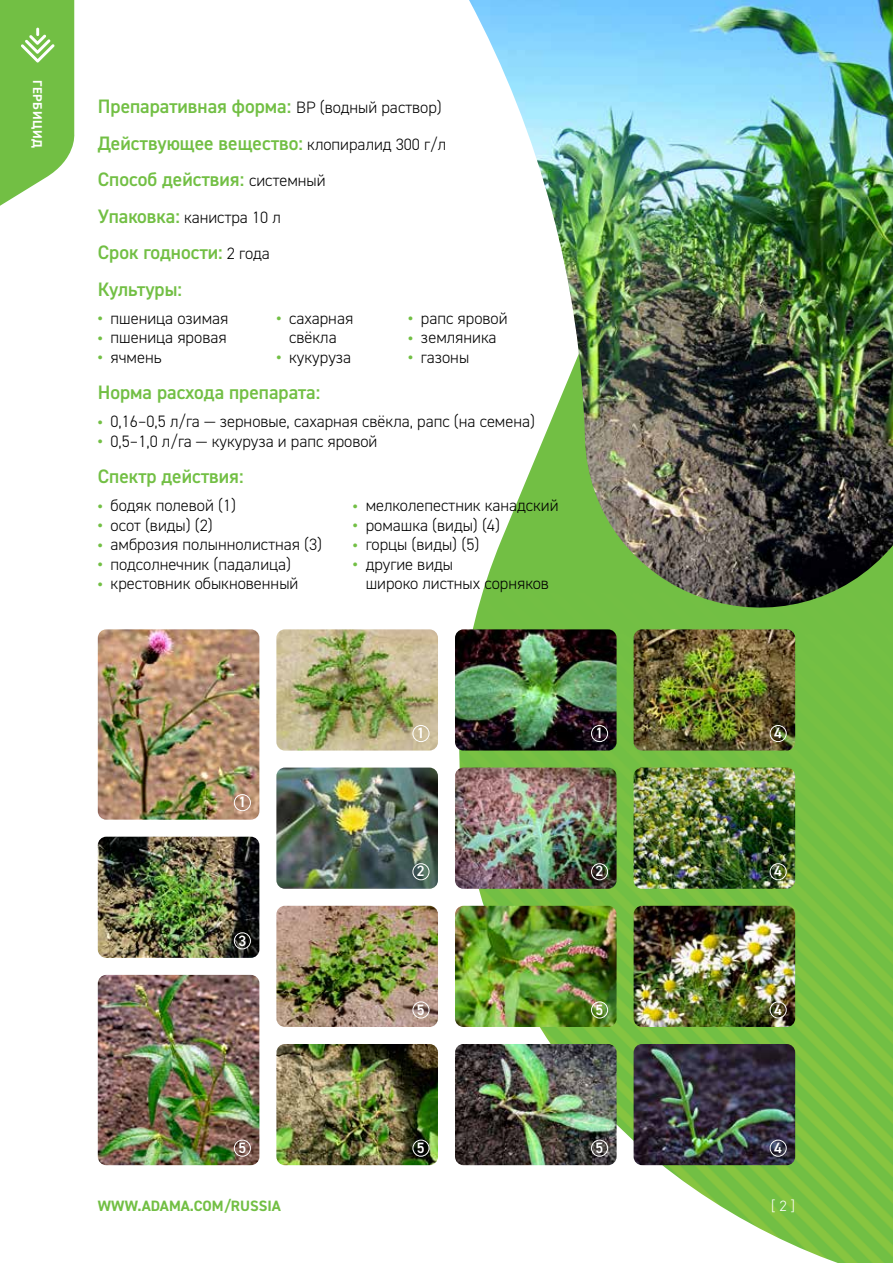
<style>
.page{position:relative;width:893px;height:1263px;background:#fff}
.page>*{position:absolute;margin:0;border:0;box-sizing:border-box;transform-origin:0 0}
.t1{font:600 19.5px/36.5px "DIN2014";color:#72bf44}
.t2{font:300 16.5px "DIN2014";color:#000}
.t3{font:700 15px "DIN2014";color:#72bf44}
.t4{font:600 15px "DIN2014";color:#fff}
.t5{font:300 15px "DIN2014";color:#fff}
.t6{font:700 12.75px "DIN2014";letter-spacing:.05em;color:#fff}
.s1{font-weight:300;font-size:16.5px;color:#000}
.s2{font-weight:600;font-size:19.5px;color:#72bf44}
.s3{font-weight:700;color:#72bf44}
</style>
<div class="page">
<img style="left:459px;top:609px;width:434px;height:654px">
<svg style="left:0;top:0;width:74px;height:206px;background:#85c75e"></svg>
<img style="left:469px;top:0;width:424px;height:609px">
<img style="left:98px;top:629px;width:161px;height:191px">
<img style="left:98px;top:975px;width:161px;height:190px">
<img style="left:455px;top:629px;width:162px;height:121px">
<img style="left:455px;top:767px;width:162px;height:122px">
<img style="left:455px;top:906px;width:162px;height:121px">
<img style="left:455px;top:1044px;width:162px;height:121px">
<img style="left:276px;top:629px;width:162px;height:121px">
<img style="left:276px;top:767px;width:162px;height:122px">
<img style="left:276px;top:906px;width:162px;height:121px">
<img style="left:276px;top:1044px;width:162px;height:121px">
<img style="left:634px;top:629px;width:161px;height:121px">
<img style="left:634px;top:767px;width:161px;height:122px">
<img style="left:634px;top:906px;width:161px;height:121px">
<img style="left:634px;top:1044px;width:161px;height:121px">
<img style="left:98px;top:837px;width:161px;height:121px">
<div style="left:591px;top:725px;width:17px;height:17px;border:1px solid #fff;border-radius:50%"></div>
<div style="left:412px;top:725px;width:17px;height:17px;border:1px solid #fff;border-radius:50%"></div>
<div style="left:412px;top:863px;width:17px;height:17px;border:1px solid #fff;border-radius:50%"></div>
<div style="left:234px;top:932px;width:17px;height:17px;border:1px solid #fff;border-radius:50%"></div>
<div style="left:591px;top:863px;width:17px;height:17px;border:1px solid #fff;border-radius:50%"></div>
<div style="left:591px;top:1140px;width:17px;height:17px;border:1px solid #fff;border-radius:50%"></div>
<div style="left:770px;top:1140px;width:17px;height:17px;border:1px solid #fff;border-radius:50%"></div>
<div style="left:770px;top:1001px;width:17px;height:17px;border:1px solid #fff;border-radius:50%"></div>
<div style="left:770px;top:863px;width:17px;height:17px;border:1px solid #fff;border-radius:50%"></div>
<div style="left:770px;top:725px;width:17px;height:17px;border:1px solid #fff;border-radius:50%"></div>
<div style="left:412px;top:1140px;width:17px;height:17px;border:1px solid #fff;border-radius:50%"></div>
<div style="left:412px;top:1001px;width:17px;height:17px;border:1px solid #fff;border-radius:50%"></div>
<div style="left:591px;top:1001px;width:17px;height:17px;border:1px solid #fff;border-radius:50%"></div>
<div style="left:234px;top:1140px;width:17px;height:17px;border:1px solid #fff;border-radius:50%"></div>
<div style="left:234px;top:794px;width:17px;height:17px;border:1px solid #fff;border-radius:50%"></div>
<p class="t6" style="left:46px;top:80px;width:69px;rotate:90deg">ГЕРБИЦИД</p>
<p class="t1" style="left:98px;top:88px;width:350px">Препаративная форма: <span class="s1">ВР (водный раствор)<br></span>Действующее вещество: <span class="s1">клопиралид 300 г/л<br></span>Способ действия: <span class="s1">системный</span></p>
<p class="t2" style="left:98px;top:207px;width:185px"><span class="s2">Упаковка:</span> канистра 10 л</p>
<p class="t1" style="left:98px;top:234px;width:174px">Срок годности: <span class="s1">2 года<br></span>Культуры:</p>
<p class="t2" style="left:98px;top:308px;width:132px"><span class="s3">•</span> пшеница озимая</p>
<p class="t2" style="left:276px;top:308px;width:78px"><span class="s3">•</span> сахарная</p>
<p class="t2" style="left:408px;top:308px;width:101px"><span class="s3">•</span> рапс яровой</p>
<p class="t2" style="left:98px;top:327px;width:130px"><span class="s3">•</span> пшеница яровая</p>
<p class="t2" style="left:289px;top:327px;width:49px">свёкла</p>
<p class="t2" style="left:408px;top:327px;width:90px"><span class="s3">•</span> земляника</p>
<p class="t2" style="left:98px;top:347px;width:65px"><span class="s3">•</span> ячмень</p>
<p class="t2" style="left:276px;top:347px;width:76px"><span class="s3">•</span> кукуруза</p>
<p class="t2" style="left:408px;top:347px;width:63px"><span class="s3">•</span> газоны</p>
<p class="t1" style="left:98px;top:374px;width:224px">Норма расхода препарата:</p>
<p class="t2" style="left:98px;top:411px;width:439px"><span class="s3">•</span> 0,16–0,5 л/га — зерновые, сахарная свёкла, рапс (на семена)</p>
<p class="t2" style="left:98px;top:431px;width:281px"><span class="s3">•</span> 0,5–1,0 л/га — кукуруза и рапс яровой</p>
<p class="t1" style="left:98px;top:458px;width:147px">Спектр действия:</p>
<p class="t2" style="left:98px;top:495px;width:140px"><span class="s3">•</span> бодяк полевой (1)</p>
<p class="t2" style="left:353px;top:495px;width:207px"><span class="s3">•</span> мелколепестник канадский</p>
<p class="t2" style="left:98px;top:515px;width:117px"><span class="s3">•</span> осот (виды) (2)</p>
<p class="t2" style="left:353px;top:515px;width:149px"><span class="s3">•</span> ромашка (виды) (4)</p>
<p class="t2" style="left:98px;top:534px;width:226px"><span class="s3">•</span> амброзия полыннолистная (3)</p>
<p class="t2" style="left:353px;top:534px;width:128px"><span class="s3">•</span> горцы (виды) (5)</p>
<p class="t2" style="left:98px;top:554px;width:195px"><span class="s3">•</span> подсолнечник (падалица)</p>
<p class="t2" style="left:353px;top:554px;width:102px"><span class="s3">•</span> другие виды</p>
<p class="t2" style="left:98px;top:573px;width:202px"><span class="s3">•</span> крестовник обыкновенный</p>
<p class="t2" style="left:366px;top:573px;width:185px">широко листных сорняков</p>
<p class="t4" style="left:238px;top:792px;width:9px">1</p>
<p class="t4" style="left:238px;top:930px;width:9px">3</p>
<p class="t4" style="left:417px;top:723px;width:9px">1</p>
<p class="t4" style="left:596px;top:723px;width:9px">1</p>
<p class="t4" style="left:417px;top:861px;width:9px">2</p>
<p class="t4" style="left:596px;top:861px;width:9px">2</p>
<p class="t4" style="left:417px;top:999px;width:9px">5</p>
<p class="t4" style="left:596px;top:999px;width:9px">5</p>
<p class="t4" style="left:774px;top:723px;width:9px">4</p>
<p class="t4" style="left:774px;top:861px;width:9px">4</p>
<p class="t4" style="left:774px;top:999px;width:9px">4</p>
<p class="t4" style="left:238px;top:1138px;width:9px">5</p>
<p class="t4" style="left:417px;top:1138px;width:9px">5</p>
<p class="t4" style="left:596px;top:1138px;width:9px">5</p>
<p class="t4" style="left:774px;top:1138px;width:9px">4</p>
<p class="t3" style="left:98px;top:1196px;width:185px">WWW.ADAMA.COM/RUSSIA</p>
<p class="t5" style="left:771px;top:1196px;width:26px">[ 2 ]</p>
</div>
